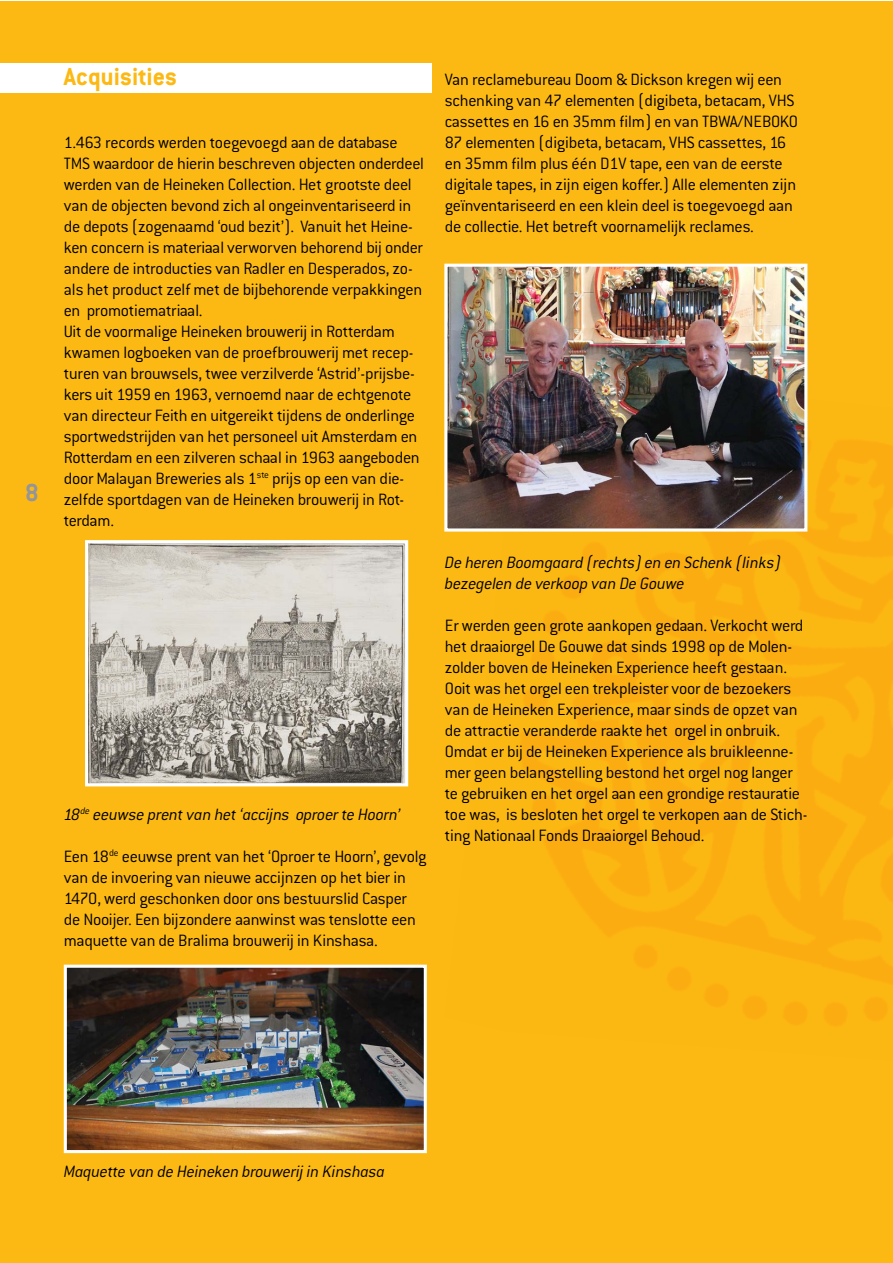
<style>
.page{position:relative;width:893px;height:1263px;background:#fff}
.page>*{position:absolute;margin:0;border:0;box-sizing:border-box;transform-origin:0 0}
.t1{font:700 27px "Conduit ITC";color:#fdb913}
.t2{font:700 27px "Conduit ITC";color:#939598}
.t3{font:300 18px/21px "Conduit ITC";letter-spacing:-.015em;color:#000}
.t4{font:italic 300 18px/21px "Conduit ITC";letter-spacing:-.015em;color:#000}
</style>
<div class="page">
<div style="left:0;top:1px;width:893px;height:1262px;background:#fdb913"></div>
<img style="left:444px;top:369px;width:448px;height:657px">
<div style="left:0;top:63px;width:432px;height:29px;background:#fff"></div>
<img style="left:892px;top:446px;width:1px;height:538px">
<img style="left:89px;top:544px;width:315px;height:238px">
<div style="left:85px;top:540px;width:323px;height:246px;border:3px solid #fff"></div>
<img style="left:68px;top:969px;width:355px;height:180px">
<div style="left:64px;top:965px;width:363px;height:188px;border:3px solid #fff"></div>
<img style="left:448px;top:268px;width:355px;height:259px">
<div style="left:444px;top:264px;width:363px;height:267px;border:3px solid #fff"></div>
<h1 class="t2" style="left:25px;top:477px;width:15px">8</h1>
<h1 class="t1" style="left:64px;top:60px;width:115px">Acquisities</h1>
<p class="t3" style="left:64px;top:131px;width:362px">1.463 records werden toegevoegd aan de database TMS waardoor de hierin beschreven objecten onderdeel werden van de Heineken Collection. Het grootste deel van de objecten bevond zich al ongeinventariseerd in de depots (zogenaamd ‘oud bezit’). Vanuit het Heine&shy;ken concern is materiaal verworven behorend bij onder andere de introducties van Radler en Desperados, zo&shy;als het product zelf met de bijbehorende verpakkingen en promotiematriaal.<br>Uit de voormalige Heineken brouwerij in Rotterdam kwamen logboeken van de proefbrouwerij met recep&shy;turen van brouwsels, twee verzilverde ‘Astrid’-prijsbe&shy;kers uit 1959 en 1963, vernoemd naar de echtgenote van directeur Feith en uitgereikt tijdens de onderlinge sportwedstrijden van het personeel uit Amsterdam en Rotterdam en een zilveren schaal in 1963 aangeboden door Malayan Breweries als 1<sup>ste</sup> prijs op een van die&shy;zelfde sportdagen van de Heineken brouwerij in Rot&shy;terdam.</p>
<p class="t4" style="left:64px;top:803px;width:338px">18<sup>de</sup> eeuwse prent van het ‘accijns oproer te Hoorn’</p>
<p class="t3" style="left:64px;top:845px;width:364px">Een 18<sup>de</sup> eeuwse prent van het ‘Oproer te Hoorn’, gevolg van de invoering van nieuwe accijnzen op het bier in 1470, werd geschonken door ons bestuurslid Casper de Nooijer. Een bijzondere aanwinst was tenslotte een maquette van de Bralima brouwerij in Kinshasa.</p>
<p class="t3" style="left:445px;top:68px;width:355px">Van reclamebureau Doom &amp; Dickson kregen wij een schenking van 47 elementen (digibeta, betacam, VHS cassettes en 16 en 35mm film) en van TBWA/NEBOKO 87 elementen (digibeta, betacam, VHS cassettes, 16 en 35mm film plus één D1V tape, een van de eerste digitale tapes, in zijn eigen koffer.) Alle elementen zijn geïnventariseerd en een klein deel is toegevoegd aan de collectie. Het betreft voornamelijk reclames.</p>
<p class="t4" style="left:445px;top:552px;width:338px">De heren Boomgaard (rechts) en en Schenk (links) bezegelen de verkoop van De Gouwe</p>
<p class="t3" style="left:445px;top:614px;width:364px">Er werden geen grote aankopen gedaan. Verkocht werd het draaiorgel De Gouwe dat sinds 1998 op de Molen&shy;zolder boven de Heineken Experience heeft gestaan.<br>Ooit was het orgel een trekpleister voor de bezoekers van de Heineken Experience, maar sinds de opzet van de attractie veranderde raakte het orgel in onbruik.<br>Omdat er bij de Heineken Experience als bruikleenne&shy;mer geen belangstelling bestond het orgel nog langer te gebruiken en het orgel aan een grondige restauratie toe was, is besloten het orgel te verkopen aan de Stich&shy;ting Nationaal Fonds Draaiorgel Behoud.</p>
<p class="t4" style="left:64px;top:1161px;width:323px">Maquette van de Heineken brouwerij in Kinshasa</p>
</div>
